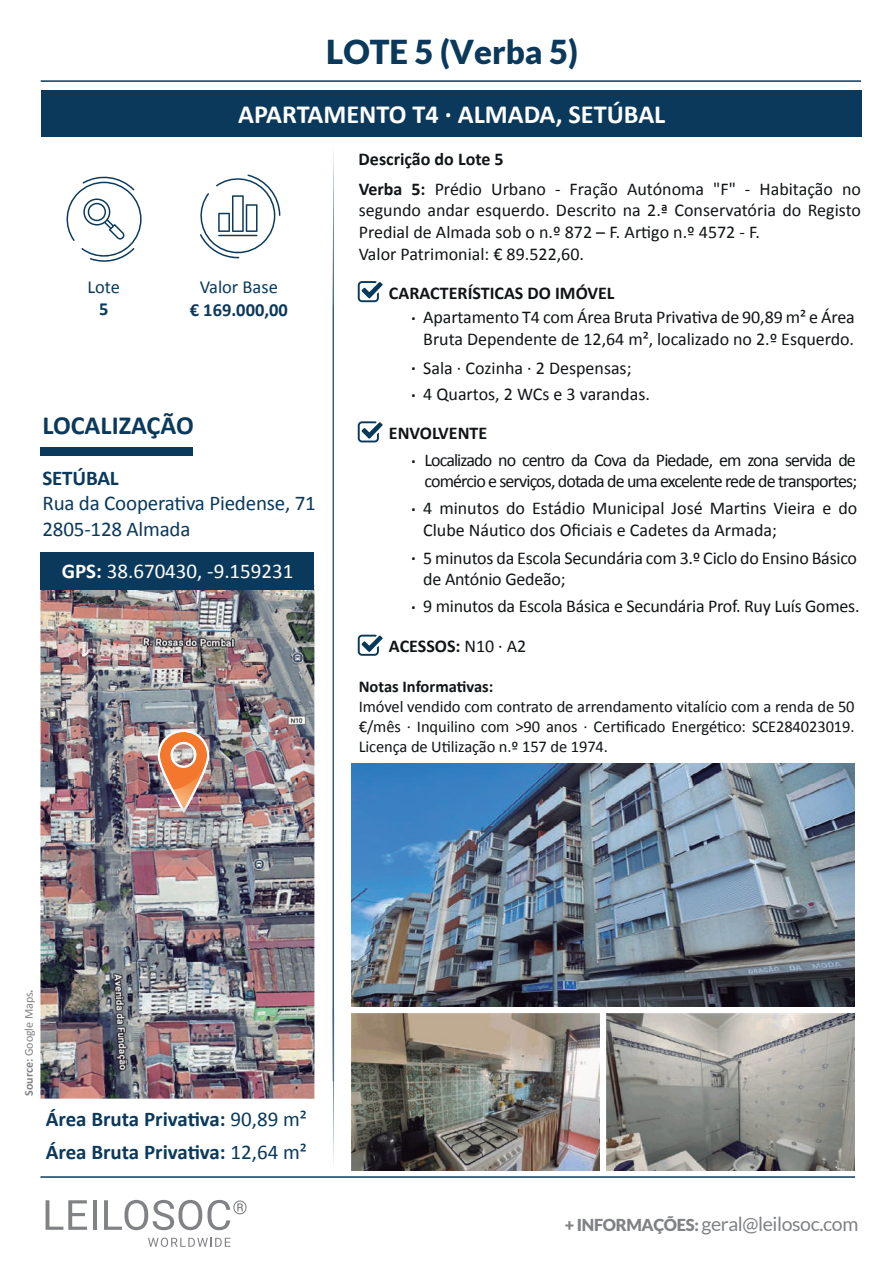
<style>
.page{position:relative;width:893px;height:1263px;background:#fff}
.page>*{position:absolute;margin:0;border:0;box-sizing:border-box;transform-origin:0 0}
.t1{font:900 33px "Lato";color:#0a395c}
.t2{font:700 26.25px "Calibri";color:#fff}
.t3{font:700 26.25px "Calibri";color:#0a395c}
.t4{font:700 21px "Calibri";letter-spacing:-.005em;color:#0a395c}
.t5{font:21px/25.2px "Calibri";letter-spacing:-.01em;color:#0a395c}
.t6{font:21px "Calibri";color:#fff}
.t7{font:19.5px "Lato";letter-spacing:-.02em;color:#808285}
.t8{font:18.45px "Calibri";color:#0a395c}
.t9{font:700 18.45px "Calibri";color:#0a395c}
.t10{font:18px/21.6px "Calibri";letter-spacing:-.005em;color:#111416}
.t11{font:18px/21.6px "Calibri";letter-spacing:-.05em;color:#111416}
.t12{font:700 18px "Calibri";color:#111416}
.t13{font:16.5px/19.8px "Calibri";letter-spacing:-.005em;color:#111416;text-align:justify}
.t14{font:700 16.5px "Calibri";color:#111416}
.t15{font:12px "Calibri";letter-spacing:-.005em;color:#808285}
.s1{font-weight:700}
.s2{font-weight:400}
.s3{font-weight:900;font-size:16.5px}
</style>
<div class="page">
<svg style="left:66px;top:176px;width:76px;height:86px"></svg>
<img style="left:351px;top:764px;width:504px;height:242px">
<div style="left:41px;top:91px;width:820px;height:46px;background:#0a395c"></div>
<hr style="left:40px;top:1176px;width:815px;height:2px;background:#0a395c">
<svg style="left:333px;top:151px;width:1px;height:1013px"></svg>
<hr style="left:41px;top:80px;width:820px;height:2px;background:#0a395c">
<svg style="left:46px;top:1200px;width:41px;height:30px"></svg>
<hr style="left:93px;top:1200px;width:4px;height:30px;background:#808285">
<svg style="left:104px;top:1200px;width:143px;height:30px"></svg>
<svg style="left:148px;top:1238px;width:82px;height:9px"></svg>
<img style="left:40px;top:590px;width:274px;height:508px">
<img style="left:141px;top:766px;width:162px;height:137px">
<img style="left:157px;top:729px;width:51px;height:84px">
<div style="left:40px;top:552px;width:274px;height:38px;background:#0a395c"></div>
<div style="left:40px;top:448px;width:153px;height:8px;background:#0a395c"></div>
<svg style="left:200px;top:174px;width:80px;height:84px"></svg>
<svg style="left:358px;top:281px;width:25px;height:21px"></svg>
<svg style="left:358px;top:421px;width:25px;height:21px"></svg>
<svg style="left:358px;top:635px;width:25px;height:21px"></svg>
<img style="left:607px;top:1014px;width:248px;height:156px">
<img style="left:351px;top:1014px;width:249px;height:156px">
<h1 class="t1" style="left:326px;top:33px;width:253px">LOTE 5 (Verba 5)</h1>
<h2 class="t2" style="left:238px;top:96px;width:429px">APARTAMENTO T4 · ALMADA, SETÚBAL</h2>
<p class="t12" style="left:359px;top:146px;width:146px">Descrição do Lote 5</p>
<p class="t8" style="left:88px;top:275px;width:34px">Lote</p>
<p class="t9" style="left:99px;top:296px;width:11px">5</p>
<p class="t8" style="left:200px;top:276px;width:80px">Valor Base</p>
<p class="t9" style="left:190px;top:296px;width:100px">€ 169.000,00</p>
<h2 class="t3" style="left:42px;top:407px;width:153px">LOCALIZAÇÃO</h2>
<p class="t4" style="left:43px;top:463px;width:78px">SETÚBAL</p>
<p class="t5" style="left:43px;top:490px;width:275px">Rua da Cooperativa Piedense, 71<br>2805-128 Almada</p>
<p class="t6" style="left:62px;top:558px;width:233px"><span class="s1">GPS:</span> 38.670430, -9.159231</p>
<p class="t10" style="left:359px;top:177px;width:504px"><span class="s1">Verba 5:</span> Prédio Urbano - Fração Autónoma "F" - Habitação no segundo andar esquerdo. Descrito na 2.ª Conservatória do Registo Predial de Almada sob o n.º 872 – F. Artigo n.º 4572 - F.<br>Valor Patrimonial: € 89.522,60.</p>
<p class="t12" style="left:389px;top:280px;width:227px">CARACTERÍSTICAS DO IMÓVEL</p>
<p class="t10" style="left:411px;top:306px;width:445px;text-align:right"><span class="s1">·</span> Apartamento T4 com Área Bruta Privativa de 90,89 m² e Área<br>Bruta Dependente de 12,64 m², localizado no 2.º Esquerdo.</p>
<p class="t10" style="left:389px;top:374px;width:262px;line-height:38.7px;text-indent:22px"><span class="s1">·</span> 4 Quartos, 2 WCs e 3 varandas.<br><span class="s1">ENVOLVENTE</span></p>
<p class="t11" style="left:424px;top:448px;width:434px">Localizado no centro da Cova da Piedade, em zona servida de comércio e serviços, dotada de uma excelente rede de transportes;</p>
<p class="t10" style="left:411px;top:356px;width:222px"><span class="s1">·</span> Sala · Cozinha · 2 Despensas;</p>
<p class="t12" style="left:411px;top:448px;width:6px">·</p>
<p class="t10" style="left:423px;top:496px;width:435px;text-indent:-12px"><span class="s1">·</span> 4 minutos do Estádio Municipal José Martins Vieira e do<br>Clube Náutico dos Oficiais e Cadetes da Armada;</p>
<p class="t10" style="left:423px;top:546px;width:435px;text-indent:-12px"><span class="s1">·</span> 5 minutos da Escola Secundária com 3.º Ciclo do Ensino Básico de António Gedeão;</p>
<p class="t10" style="left:411px;top:594px;width:450px"><span class="s1">·</span> 9 minutos da Escola Básica e Secundária Prof. Ruy Luís Gomes.</p>
<p class="t12" style="left:389px;top:634px;width:139px">ACESSOS: <span class="s2">N10 · A2</span></p>
<p class="t14" style="left:359px;top:675px;width:136px">Notas Informativas:</p>
<p class="t13" style="left:359px;top:696px;width:497px">Imóvel vendido com contrato de arrendamento vitalício com a renda de 50 €/mês · Inquilino com &gt;90 anos · Certificado Energético: SCE284023019.<br>Licença de Utilização n.º 157 de 1974.</p>
<p class="t15" style="left:21px;top:1095px;width:108px;rotate:-90deg"><span class="s1">Source:</span> Google Maps<span class="s1">.</span></p>
<p class="t4" style="left:46px;top:1104px;width:263px">Área Bruta Privativa: <span class="s2">90,89 m²</span></p>
<p class="t4" style="left:46px;top:1137px;width:263px">Área Bruta Privativa: <span class="s2">12,64 m²</span></p>
<p class="t7" style="left:565px;top:1212px;width:295px"><span class="s3">+ INFORMAÇÕES:</span> geral@leilosoc.com</p>
</div>
